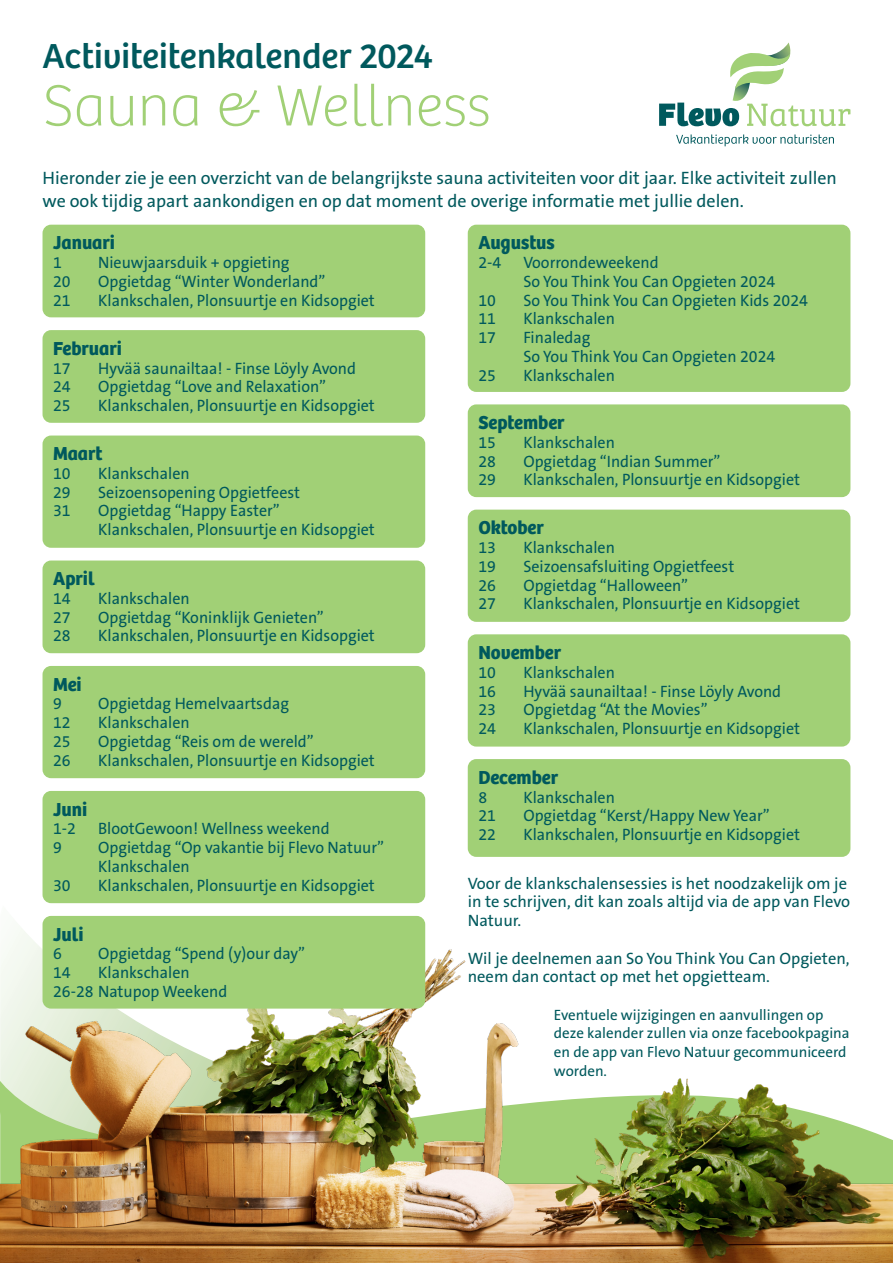
<style>
.page{position:relative;width:893px;height:1263px;background:#fff}
.page>*{position:absolute;margin:0;border:0;box-sizing:border-box;transform-origin:0 0}
.t1{font:100 60px "Bree";color:#a1d076}
.t2{font:36px "Bree";color:#00595d}
.t3{font:700 19.5px "Bree";color:#00595d}
.t4{font:18px/22.5px "The Sans B5 Plain";color:#00595d}
.t5{font:16.5px/18.8px "The Sans B5 Plain";color:#00595d}
.t6{font:15px/18.8px "The Sans B5 Plain";color:#00595d}
</style>
<div class="page">
<svg style="left:659px;top:43px;width:191px;height:83px"></svg>
<svg style="left:676px;top:134px;width:158px;height:12px"></svg>
<img style="left:0;top:925px;width:893px;height:338px">
<div style="left:43px;top:560px;width:382px;height:93px;background:#a1d076;border-radius:9px"></div>
<div style="left:43px;top:225px;width:382px;height:92px;background:#a1d076;border-radius:9px"></div>
<div style="left:43px;top:330px;width:382px;height:93px;background:#a1d076;border-radius:9px"></div>
<div style="left:43px;top:435px;width:382px;height:113px;background:#a1d076;border-radius:9px"></div>
<div style="left:468px;top:404px;width:382px;height:93px;background:#a1d076;border-radius:9px"></div>
<div style="left:468px;top:759px;width:382px;height:98px;background:#a1d076;border-radius:9px"></div>
<div style="left:468px;top:634px;width:382px;height:112px;background:#a1d076;border-radius:9px"></div>
<div style="left:468px;top:510px;width:382px;height:112px;background:#a1d076;border-radius:9px"></div>
<div style="left:43px;top:666px;width:382px;height:112px;background:#a1d076;border-radius:9px"></div>
<div style="left:43px;top:791px;width:382px;height:112px;background:#a1d076;border-radius:9px"></div>
<div style="left:43px;top:916px;width:382px;height:92px;background:#a1d076;border-radius:9px"></div>
<div style="left:468px;top:225px;width:382px;height:167px;background:#a1d076;border-radius:9px"></div>
<p class="t2" style="left:43px;top:29px;width:392px">Activiteitenkalender 2024</p>
<p class="t1" style="left:43px;top:63px;width:450px">Sauna &amp; Wellness</p>
<p class="t4" style="left:43px;top:168px;width:796px">Hieronder zie je een overzicht van de belangrijkste sauna activiteiten voor dit jaar. Elke activiteit zullen we ook tijdig apart aankondigen en op dat moment de overige informatie met jullie delen.</p>
<p class="t3" style="left:53px;top:231px;width:63px">Januari</p>
<p class="t5" style="left:53px;top:254px;width:10px">1</p>
<p class="t5" style="left:98px;top:254px;width:193px">Nieuwjaarsduik + opgieting</p>
<p class="t5" style="left:53px;top:272px;width:19px">20</p>
<p class="t5" style="left:98px;top:272px;width:229px">Opgietdag “Winter Wonderland”</p>
<p class="t5" style="left:53px;top:291px;width:19px">21</p>
<p class="t5" style="left:98px;top:291px;width:278px">Klankschalen, Plonsuurtje en Kidsopgiet</p>
<p class="t3" style="left:53px;top:336px;width:70px">Februari</p>
<p class="t5" style="left:53px;top:359px;width:19px">17</p>
<p class="t5" style="left:98px;top:359px;width:259px">Hyvää saunailtaa! - Finse Löyly Avond</p>
<p class="t5" style="left:53px;top:378px;width:19px">24</p>
<p class="t5" style="left:98px;top:378px;width:229px">Opgietdag “Love and Relaxation”</p>
<p class="t5" style="left:53px;top:397px;width:19px">25</p>
<p class="t5" style="left:98px;top:397px;width:278px">Klankschalen, Plonsuurtje en Kidsopgiet</p>
<p class="t3" style="left:53px;top:442px;width:51px">Maart</p>
<p class="t5" style="left:53px;top:465px;width:19px">10</p>
<p class="t5" style="left:98px;top:465px;width:93px">Klankschalen</p>
<p class="t5" style="left:53px;top:483px;width:19px">29</p>
<p class="t5" style="left:98px;top:483px;width:204px">Seizoensopening Opgietfeest</p>
<p class="t5" style="left:53px;top:502px;width:19px">31</p>
<p class="t5" style="left:98px;top:502px;width:183px">Opgietdag “Happy Easter”</p>
<p class="t5" style="left:98px;top:521px;width:278px">Klankschalen, Plonsuurtje en Kidsopgiet</p>
<p class="t3" style="left:53px;top:567px;width:43px">April</p>
<p class="t5" style="left:53px;top:590px;width:19px">14</p>
<p class="t5" style="left:98px;top:590px;width:93px">Klankschalen</p>
<p class="t5" style="left:53px;top:608px;width:19px">27</p>
<p class="t5" style="left:98px;top:608px;width:227px">Opgietdag “Koninklijk Genieten”</p>
<p class="t5" style="left:53px;top:627px;width:19px">28</p>
<p class="t5" style="left:98px;top:627px;width:278px">Klankschalen, Plonsuurtje en Kidsopgiet</p>
<p class="t3" style="left:53px;top:672px;width:30px">Mei</p>
<p class="t5" style="left:53px;top:695px;width:10px">9</p>
<p class="t5" style="left:98px;top:695px;width:192px">Opgietdag Hemelvaartsdag</p>
<p class="t5" style="left:53px;top:714px;width:19px">12</p>
<p class="t5" style="left:98px;top:714px;width:93px">Klankschalen</p>
<p class="t5" style="left:53px;top:732px;width:19px">25</p>
<p class="t5" style="left:98px;top:732px;width:217px">Opgietdag “Reis om de wereld”</p>
<p class="t5" style="left:53px;top:751px;width:19px">26</p>
<p class="t5" style="left:98px;top:751px;width:278px">Klankschalen, Plonsuurtje en Kidsopgiet</p>
<p class="t3" style="left:53px;top:797px;width:35px">Juni</p>
<p class="t5" style="left:53px;top:820px;width:24px">1-2</p>
<p class="t5" style="left:98px;top:820px;width:233px">BlootGewoon! Wellness weekend</p>
<p class="t5" style="left:53px;top:839px;width:10px">9</p>
<p class="t5" style="left:98px;top:839px;width:287px">Opgietdag “Op vakantie bij Flevo Natuur”</p>
<p class="t5" style="left:98px;top:857px;width:93px">Klankschalen</p>
<p class="t5" style="left:53px;top:876px;width:19px">30</p>
<p class="t5" style="left:98px;top:876px;width:278px">Klankschalen, Plonsuurtje en Kidsopgiet</p>
<p class="t3" style="left:53px;top:922px;width:32px">Juli</p>
<p class="t5" style="left:53px;top:945px;width:10px">6</p>
<p class="t5" style="left:98px;top:945px;width:209px">Opgietdag “Spend (y)our day”</p>
<p class="t5" style="left:53px;top:964px;width:19px">14</p>
<p class="t5" style="left:98px;top:964px;width:93px">Klankschalen</p>
<p class="t5" style="left:53px;top:982px;width:176px">26-28 Natupop Weekend</p>
<p class="t3" style="left:478px;top:231px;width:78px">Augustus</p>
<p class="t5" style="left:478px;top:254px;width:24px">2-4</p>
<p class="t5" style="left:523px;top:254px;width:253px">Voorrondeweekend<br>So You Think You Can Opgieten 2024</p>
<p class="t5" style="left:478px;top:291px;width:19px">10</p>
<p class="t5" style="left:523px;top:291px;width:286px">So You Think You Can Opgieten Kids 2024</p>
<p class="t5" style="left:478px;top:310px;width:19px">11</p>
<p class="t5" style="left:523px;top:310px;width:93px">Klankschalen</p>
<p class="t5" style="left:478px;top:329px;width:19px">17</p>
<p class="t5" style="left:523px;top:329px;width:69px">Finaledag</p>
<p class="t5" style="left:523px;top:347px;width:253px">So You Think You Can Opgieten 2024</p>
<p class="t5" style="left:478px;top:366px;width:19px">25</p>
<p class="t5" style="left:523px;top:366px;width:93px">Klankschalen</p>
<p class="t3" style="left:478px;top:411px;width:88px">September</p>
<p class="t5" style="left:478px;top:433px;width:19px">15</p>
<p class="t5" style="left:523px;top:433px;width:93px">Klankschalen</p>
<p class="t5" style="left:478px;top:452px;width:19px">28</p>
<p class="t5" style="left:523px;top:452px;width:199px">Opgietdag “Indian Summer”</p>
<p class="t5" style="left:478px;top:471px;width:19px">29</p>
<p class="t5" style="left:523px;top:471px;width:278px">Klankschalen, Plonsuurtje en Kidsopgiet</p>
<p class="t3" style="left:478px;top:516px;width:67px">Oktober</p>
<p class="t5" style="left:478px;top:539px;width:19px">13</p>
<p class="t5" style="left:523px;top:539px;width:93px">Klankschalen</p>
<p class="t5" style="left:478px;top:557px;width:19px">19</p>
<p class="t5" style="left:523px;top:557px;width:212px">Seizoensafsluiting Opgietfeest</p>
<p class="t5" style="left:478px;top:576px;width:19px">26</p>
<p class="t5" style="left:523px;top:576px;width:166px">Opgietdag “Halloween”</p>
<p class="t5" style="left:478px;top:595px;width:19px">27</p>
<p class="t5" style="left:523px;top:595px;width:278px">Klankschalen, Plonsuurtje en Kidsopgiet</p>
<p class="t3" style="left:478px;top:641px;width:84px">November</p>
<p class="t5" style="left:478px;top:663px;width:19px">10</p>
<p class="t5" style="left:523px;top:663px;width:93px">Klankschalen</p>
<p class="t5" style="left:478px;top:682px;width:19px">16</p>
<p class="t5" style="left:523px;top:682px;width:259px">Hyvää saunailtaa! - Finse Löyly Avond</p>
<p class="t5" style="left:478px;top:701px;width:19px">23</p>
<p class="t5" style="left:523px;top:701px;width:186px">Opgietdag “At the Movies”</p>
<p class="t5" style="left:478px;top:720px;width:19px">24</p>
<p class="t5" style="left:523px;top:720px;width:278px">Klankschalen, Plonsuurtje en Kidsopgiet</p>
<p class="t3" style="left:478px;top:765px;width:81px">December</p>
<p class="t5" style="left:478px;top:788px;width:10px">8</p>
<p class="t5" style="left:523px;top:788px;width:93px">Klankschalen</p>
<p class="t5" style="left:478px;top:807px;width:19px">21</p>
<p class="t5" style="left:523px;top:807px;width:248px">Opgietdag “Kerst/Happy New Year”</p>
<p class="t5" style="left:478px;top:826px;width:19px">22</p>
<p class="t5" style="left:523px;top:826px;width:278px">Klankschalen, Plonsuurtje en Kidsopgiet</p>
<p class="t5" style="left:468px;top:874px;width:384px">Voor de klankschalensessies is het noodzakelijk om je in te schrijven, dit kan zoals altijd via de app van Flevo<br>Natuur.</p>
<p class="t5" style="left:468px;top:949px;width:383px">Wil je deelnemen aan So You Think You Can Opgieten, neem dan contact op met het opgietteam.</p>
<p class="t6" style="left:554px;top:1006px;width:271px">Eventuele wijzigingen en aanvullingen op</p>
<p class="t6" style="left:554px;top:1024px;width:297px">deze kalender zullen via onze facebookpagina</p>
<p class="t6" style="left:554px;top:1043px;width:294px">en de app van Flevo Natuur gecommuniceerd worden.</p>
</div>
